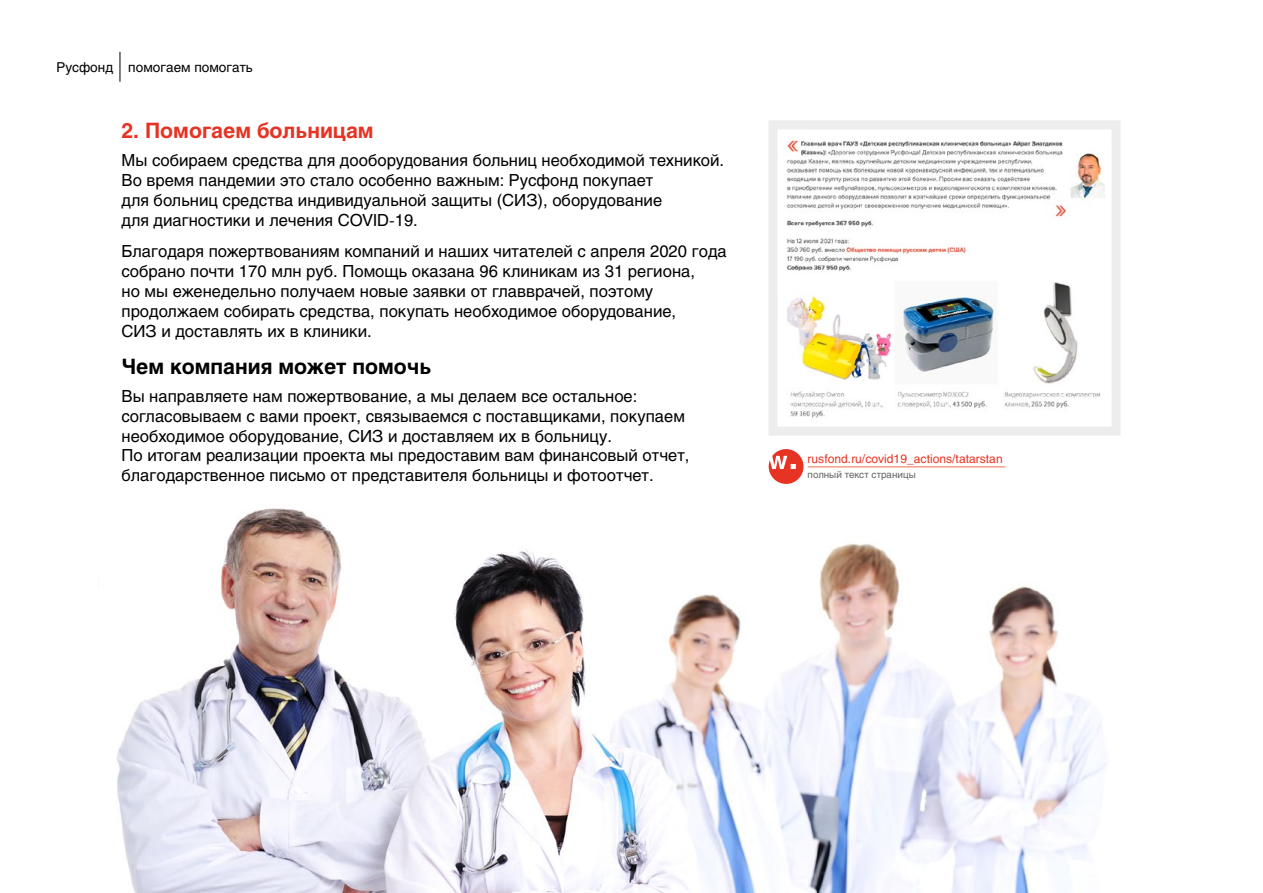
<style>
.page{position:relative;width:1263px;height:893px;background:#fff}
.page>*{position:absolute;margin:0;border:0;box-sizing:border-box;transform-origin:0 0}
.t1{font:700 21px "Helios C";color:#000}
.t2{font:700 21px "Helios C";color:#e63323}
.t3{font:16.5px/19.8px "Helios C";color:#000}
.t4{font:13.5px "Helios C";color:#000}
.t5{font:12px "Helios C";color:#e63323}
.t6{font:9.75px "Helios C";color:#646363}
</style>
<div class="page">
<hr style="left:120px;top:52px;width:1px;height:30px;background:#000">
<img style="left:116px;top:508px;width:991px;height:385px">
<img style="left:786px;top:139px;width:319px;height:279px">
<div style="left:768px;top:120px;width:352px;height:316px;border:9px solid #ededed"></div>
<div style="left:769px;top:449px;width:34px;height:35px;background:#e63323;border-radius:50%"></div>
<svg style="left:768px;top:456px;width:28px;height:13px"></svg>
<hr style="left:808px;top:466px;width:197px;height:1px;background:#ee6f50">
<p class="t4" style="left:56px;top:59px;width:198px">Русфонд помогаем помогать</p>
<p class="t2" style="left:122px;top:118px;width:254px">2. Помогаем больницам</p>
<p class="t3" style="left:122px;top:150px;width:604px">Мы собираем средства для дооборудования больниц необходимой техникой.<br>Во время пандемии это стало особенно важным: Русфонд покупает<br>для больниц средства индивидуальной защиты (СИЗ), оборудование<br>для диагностики и лечения COVID-19.</p>
<p class="t3" style="left:122px;top:241px;width:607px">Благодаря пожертвованиям компаний и наших читателей с апреля 2020 года собрано почти 170 млн руб. Помощь оказана 96 клиникам из 31 региона,<br>но мы еженедельно получаем новые заявки от главврачей, поэтому продолжаем собирать средства, покупать необходимое оборудование,<br>СИЗ и доставлять их в клиники.</p>
<p class="t1" style="left:122px;top:354px;width:311px">Чем компания может помочь</p>
<p class="t3" style="left:122px;top:386px;width:569px">Вы направляете нам пожертвование, а мы делаем все остальное: согласовываем с вами проект, связываемся с поставщиками, покупаем необходимое оборудование, СИЗ и доставляем их в больницу.<br>По итогам реализации проекта мы предоставим вам финансовый отчет, благодарственное письмо от представителя больницы и фотоотчет.</p>
<p class="t5" style="left:808px;top:452px;width:197px">rusfond.ru/covid19_actions/tatarstan</p>
<p class="t6" style="left:808px;top:469px;width:110px">полный текст страницы</p>
</div>
